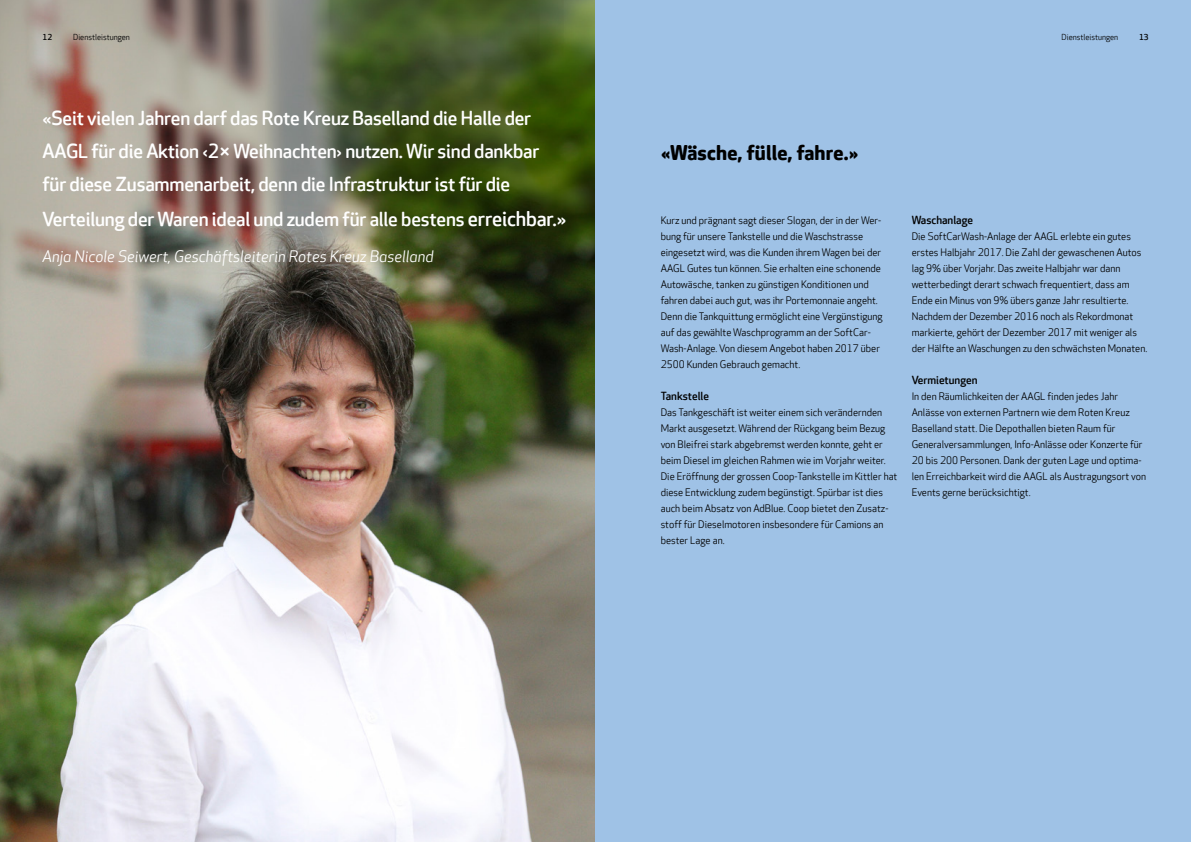
<style>
.page{position:relative;width:1191px;height:842px;background:#fff}
.page>*{position:absolute;margin:0;border:0;box-sizing:border-box;transform-origin:0 0}
.t1{font:700 20px "Apex Rounded";letter-spacing:.01em;color:#000}
.t2{font:500 19px/33px "Apex Rounded";letter-spacing:-.01em;color:#fff}
.t3{font:italic 15.3px "Apex Rounded";color:#fff}
.t4{font:500 11px "Apex Rounded";color:#000}
.t5{font:10px/16px "Apex Rounded";color:#000}
.t6{font:8px "Apex Rounded";color:#000}
.t7{font:500 8px "Apex Rounded";color:#000}
.s1{font-size:20px}
</style>
<div class="page">
<img style="left:0;top:0;width:595px;height:842px">
<div style="left:595px;top:0;width:596px;height:842px;background:#9fc2e6"></div>
<p class="t7" style="left:43px;top:33px;width:11px">12</p>
<p class="t6" style="left:73px;top:33px;width:58px">Dienstleistungen</p>
<p class="t6" style="left:1061px;top:33px;width:58px">Dienstleistungen</p>
<p class="t7" style="left:1139px;top:33px;width:11px">13</p>
<h2 class="t2" style="left:43px;top:102px;width:498px">«Seit vielen Jahren darf das Rote Kreuz Baselland die Halle der<br>AAGL für die Aktion ‹2× Weihnachten› nutzen. Wir sind dankbar für diese Zusammenarbeit, denn die Infrastruktur ist für die</h2>
<h2 class="t2" style="left:43px;top:203px;width:525px">Verteilung der Waren ideal und zudem für alle bestens <span class="s1">erreichbar.»</span></h2>
<h3 class="t3" style="left:43px;top:247px;width:392px">Anja Nicole Seiwert, Geschäftsleiterin Rotes Kreuz Baselland</h3>
<h1 class="t1" style="left:660px;top:141px;width:199px">«Wäsche, fülle, fahre.»</h1>
<p class="t5" style="left:660px;top:213px;width:223px">Kurz und prägnant sagt dieser Slogan, der in der Wer&shy;bung für unsere Tankstelle und die Waschstrasse eingesetzt wird, was die Kunden ihrem Wagen bei der AAGL Gutes tun können. Sie erhalten eine schonende Autowäsche, tanken zu günstigen Konditionen und fahren dabei auch gut, was ihr Portemonnaie angeht.<br>Denn die Tankquittung ermöglicht eine Vergünstigung auf das gewählte Waschprogramm an der SoftCar-Wash-Anlage. Von diesem Angebot haben 2017 über 2500 Kunden Gebrauch gemacht.</p>
<p class="t4" style="left:660px;top:390px;width:50px">Tankstelle</p>
<p class="t5" style="left:660px;top:405px;width:238px">Das Tankgeschäft ist weiter einem sich verändernden Markt ausgesetzt. Während der Rückgang beim Bezug von Bleifrei stark abgebremst werden konnte, geht er beim Diesel im gleichen Rahmen wie im Vorjahr weiter.<br>Die Eröffnung der grossen Coop-Tankstelle im Kittler hat diese Entwicklung zudem begünstigt. Spürbar ist dies auch beim Absatz von AdBlue. Coop bietet den Zusatz&shy;stoff für Dieselmotoren insbesondere für Camions an bester Lage an.</p>
<p class="t4" style="left:911px;top:214px;width:63px">Waschanlage</p>
<p class="t5" style="left:911px;top:229px;width:237px">Die SoftCarWash-Anlage der AAGL erlebte ein gutes erstes Halbjahr 2017. Die Zahl der gewaschenen Autos lag 9% über Vorjahr. Das zweite Halbjahr war dann wetterbedingt derart schwach frequentiert, dass am Ende ein Minus von 9% übers ganze Jahr resultierte.<br>Nachdem der Dezember 2016 noch als Rekordmonat markierte, gehört der Dezember 2017 mit weniger als der Hälfte an Waschungen zu den schwächsten Monaten.</p>
<p class="t4" style="left:911px;top:374px;width:67px">Vermietungen</p>
<p class="t5" style="left:911px;top:389px;width:236px">In den Räumlichkeiten der AAGL finden jedes Jahr Anlässe von externen Partnern wie dem Roten Kreuz Baselland statt. Die Depothallen bieten Raum für Generalversammlungen, Info-Anlässe oder Konzerte für 20 bis 200 Personen. Dank der guten Lage und optima&shy;len Erreichbarkeit wird die AAGL als Austragungsort von Events gerne berücksichtigt.</p>
</div>
